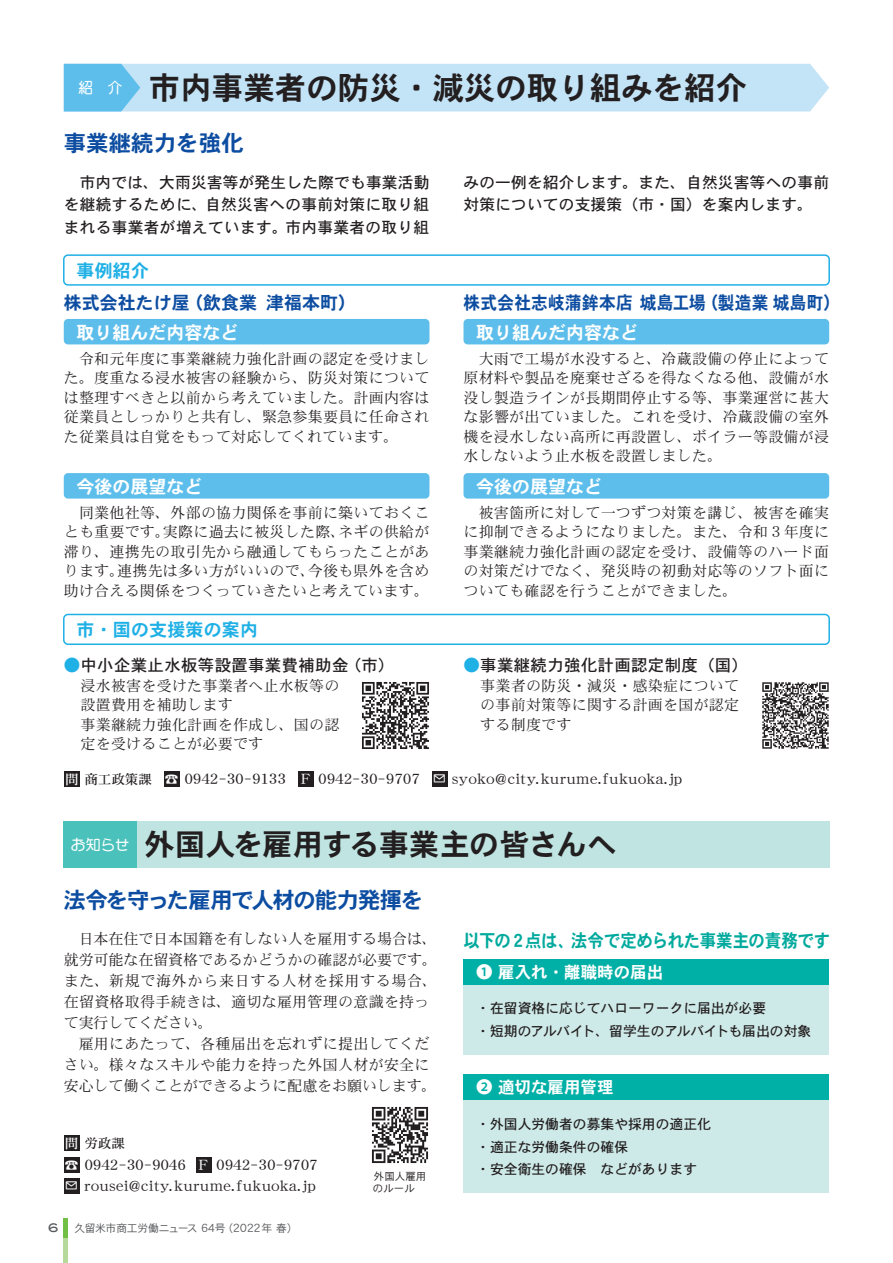
<style>
.page{position:relative;width:893px;height:1263px;background:#fff}
.page>*{position:absolute;margin:0;border:0;box-sizing:border-box;transform-origin:0 0}
.t1{font:31.5px "DFHS Gothic W7 WINP RKSJ H";color:#231f20}
.t2{font:30px "DFHS Gothic W7 WINP RKSJ H";letter-spacing:-.015em;color:#231f20}
.t3{font:22.5px "DFHS Gothic W7 WINP RKSJ H";letter-spacing:-.06em;color:#0d4da1}
.t4{font:22.5px "DFHS Gothic W7 WINP RKSJ H";color:#0d4da1}
.t5{font:18.15px "DFHS Gothic W7 WINP RKSJ H";letter-spacing:-.015em;color:#00a99d;scale:.91 1}
.t6{font:18px "DFHS Gothic W7 WINP RKSJ H";color:#fff}
.t7{font:18px "DFHS Gothic W7 WINP RKSJ H";letter-spacing:.02em;color:#0d4da1;scale:.93 1}
.t8{font:18px "DFHS Gothic W7 WINP RKSJ H";color:#0d4da1}
.t9{font:18px "DFHS Gothic W7 WINP RKSJ H";letter-spacing:.01em;color:#1fb0e6}
.t10{font:16.5px "DFHS Gothic W5 WINP RKSJ H";letter-spacing:.015em;color:#231f20}
.t11{font:16.5px "DFHS Gothic W7 WINP RKSJ H";color:#fff}
.t12{font:15.75px/22.5px "DFHS Gothic W5 WINP RKSJ H";letter-spacing:.02em;color:#231f20;text-align:justify}
.t13{font:15px/19.5px "DFHS Mincho W3 WINP RKSJ H";letter-spacing:.015em;color:#231f20;text-align:justify}
.t14{font:13.8px/21.3px "DFHS Mincho W5 WINP RKSJ H";letter-spacing:.05em;color:#231f20}
.t15{font:13.8px/22.5px "DFHS Gothic W5 WINP RKSJ H";letter-spacing:-.005em;color:#231f20}
.t16{font:13.5px "DFHS Mincho W5 WINP RKSJ H";color:#231f20}
.t17{font:12px "Blair Md ITCTT Medium";color:#57585a}
.t18{font:10.8px "DFHS Gothic W3 WINP RKSJ H";letter-spacing:-.04em;color:#57585a}
.t19{font:10.5px/12px "DFHS Gothic W3 WINP RKSJ H";color:#231f20}
.s1{font-family:"DFHS Mincho W3 WINP RKSJ H";color:#1fb0e6}
.s2{font-size:13.5px;color:#fff}
.s3{font-size:13.5px}
.s4{font-family:"Koz Go Pr 6 N";font-size:13.5px;color:#fff}
.s5{color:#fff}
.s6{font-size:11.4px}
.s7{font-family:"Koz Go Pr 6 N"}
</style>
<div class="page">
<hr style="left:64px;top:1237px;width:4px;height:26px;background:#b6da9b">
<hr style="left:64px;top:1218px;width:4px;height:19px;background:#71bf44">
<div style="left:64px;top:1157px;width:16px;height:15px;background:#231f20"></div>
<div style="left:196px;top:1157px;width:16px;height:15px;background:#231f20"></div>
<div style="left:64px;top:1178px;width:16px;height:16px;background:#231f20"></div>
<div style="left:64px;top:319px;width:365px;height:25px;background:#5ebeeb;border-radius:4px"></div>
<svg style="left:64px;top:64px;width:765px;height:48px;background:#bae0f5"></svg>
<div style="left:137px;top:821px;width:692px;height:46px;background:#bfe4e1"></div>
<div style="left:64px;top:821px;width:73px;height:46px;background:#4ac1ba"></div>
<div style="left:64px;top:1135px;width:16px;height:16px;background:#231f20"></div>
<img style="left:372px;top:1107px;width:56px;height:56px">
<div style="left:463px;top:984px;width:366px;height:70px;background:#ceeae8"></div>
<div style="left:463px;top:959px;width:366px;height:25px;background:#00afa5"></div>
<div style="left:463px;top:1099px;width:366px;height:94px;background:#ceeae8"></div>
<div style="left:463px;top:1074px;width:366px;height:25px;background:#00afa5"></div>
<div style="left:63px;top:254px;width:767px;height:32px;border:2px solid #1fb0e6;border-radius:4px"></div>
<div style="left:63px;top:614px;width:767px;height:31px;border:2px solid #1fb0e6;border-radius:4px"></div>
<div style="left:64px;top:473px;width:365px;height:26px;background:#5ebeeb;border-radius:4px"></div>
<div style="left:463px;top:319px;width:366px;height:25px;background:#5ebeeb;border-radius:4px"></div>
<div style="left:463px;top:473px;width:366px;height:26px;background:#5ebeeb;border-radius:4px"></div>
<img style="left:362px;top:682px;width:67px;height:67px">
<img style="left:762px;top:682px;width:67px;height:67px">
<div style="left:64px;top:771px;width:16px;height:16px;background:#231f20"></div>
<div style="left:164px;top:771px;width:16px;height:16px;background:#231f20"></div>
<div style="left:298px;top:771px;width:16px;height:16px;background:#231f20"></div>
<div style="left:432px;top:771px;width:16px;height:16px;background:#231f20"></div>
<h1 class="t1" style="left:79px;top:72px;width:670px"><sup>紹　介</sup> 市内事業者の防災・減災の取り組みを紹介</h1>
<h3 class="t4" style="left:64px;top:132px;width:181px">事業継続力を強化</h3>
<p class="t12" style="left:64px;top:171px;width:367px">　市内では、大雨災害等が発生した際でも事業活動を継続するために、自然災害への事前対策に取り組まれる事業者が増えています。市内事業者の取り組</p>
<p class="t12" style="left:463px;top:171px;width:367px">みの一例を紹介します。また、自然災害等への事前対策についての支援策（市・国）を案内します。</p>
<p class="t9" style="left:77px;top:262px;width:74px">事例紹介</p>
<p class="t8" style="left:64px;top:293px;width:294px">株式会社たけ屋（飲食業津福本町）</p>
<p class="t6" style="left:77px;top:323px;width:164px">取り組んだ内容など</p>
<p class="t13" style="left:64px;top:349px;width:367px">　令和元年度に事業継続力強化計画の認定を受けました。度重なる浸水被害の経験から、防災対策については整理すべきと以前から考えていました。計画内容は従業員としっかりと共有し、緊急参集要員に任命された従業員は自覚をもって対応してくれています。</p>
<p class="t6" style="left:77px;top:477px;width:127px">今後の展望など</p>
<p class="t13" style="left:64px;top:503px;width:367px">　同業他社等、外部の協力関係を事前に築いておくことも重要です。実際に過去に被災した際、ネギの供給が滞り、連携先の取引先から融通してもらったことがあります。連携先は多い方がいいので、今後も県外を含め助け合える関係をつくっていきたいと考えています。</p>
<p class="t9" style="left:77px;top:621px;width:183px">市・国の支援策の案内</p>
<p class="t10" style="left:64px;top:657px;width:332px"><span class="s1">●</span>中小企業止水板等設置事業費補助金（市）</p>
<p class="t13" style="left:81px;top:676px;width:260px;text-align:left">浸水被害を受けた事業者へ止水板等の設置費用を補助します<br>事業継続力強化計画を作成し、国の認定を受けることが必要です</p>
<p class="t7" style="left:463px;top:293px;width:406px">株式会社志岐蒲鉾本店城島工場（製造業城島町）</p>
<p class="t6" style="left:476px;top:323px;width:163px">取り組んだ内容など</p>
<p class="t13" style="left:463px;top:349px;width:367px">　大雨で工場が水没すると、冷蔵設備の停止によって原材料や製品を廃棄せざるを得なくなる他、設備が水没し製造ラインが長期間停止する等、事業運営に甚大な影響が出ていました。これを受け、冷蔵設備の室外機を浸水しない高所に再設置し、ボイラー等設備が浸水しないよう止水板を設置しました。</p>
<p class="t6" style="left:476px;top:477px;width:127px">今後の展望など</p>
<p class="t13" style="left:463px;top:503px;width:367px">　被害箇所に対して一つずつ対策を講じ、被害を確実に抑制できるようになりました。また、令和 3 年度に事業継続力強化計画の認定を受け、設備等のハード面の対策だけでなく、発災時の初動対応等のソフト面についても確認を行うことができました。</p>
<p class="t10" style="left:463px;top:657px;width:286px"><span class="s1">●</span>事業継続力強化計画認定制度（国）</p>
<p class="t13" style="left:480px;top:676px;width:260px">事業者の防災・減災・感染症についての事前対策等に関する計画を国が認定する制度です</p>
<p class="t14" style="left:65px;top:768px;width:618px"><span class="s2">問</span><span class="s3">商工政策課</span> <span class="s4">☎</span> 0942－30－9133 <span class="s5">Ｆ</span> 0942－30－9707 <span class="s5">✉</span> syoko@city.kurume.fukuoka.jp</p>
<h2 class="t2" style="left:71px;top:829px;width:548px"><sup>お知らせ</sup> 外国人を雇用する事業主の皆さんへ</h2>
<h3 class="t3" style="left:64px;top:889px;width:361px">法令を守った雇用で人材の能力発揮を</h3>
<p class="t13" style="left:64px;top:928px;width:375px;line-height:21px;text-align:left">　日本在住で日本国籍を有しない人を雇用する場合は、就労可能な在留資格であるかどうかの確認が必要です。また、新規で海外から来日する人材を採用する場合、在留資格取得手続きは、適切な雇用管理の意識を持って実行してください。<br>　雇用にあたって、各種届出を忘れずに提出してください。様々なスキルや能力を持った外国人材が安全に安心して働くことができるように配慮をお願いします。</p>
<p class="t16" style="left:65px;top:1137px;width:61px"><span class="s5">問</span>労政課</p>
<p class="t14" style="left:65px;top:1154px;width:254px"><span class="s4">☎</span> 0942－30－9046 <span class="s5">Ｆ</span> 0942－30－9707 <span class="s5">✉</span> rousei@city.kurume.fukuoka.jp</p>
<p class="t17" style="left:48px;top:1221px;width:12px">6</p>
<p class="t18" style="left:74px;top:1222px;width:225px">久留米市商工労働ニュース <span class="s6">64</span>号（<span class="s6">2022</span>年春）</p>
<p class="t19" style="left:373px;top:1170px;width:55px">外国人雇用のルール</p>
<p class="t5" style="left:463px;top:931px;width:405px">以下の2 点は、法令で定められた事業主の責務です</p>
<p class="t11" style="left:476px;top:963px;width:188px"><span class="s7">❶</span> 雇入れ・離職時の届出</p>
<p class="t15" style="left:476px;top:997px;width:337px">・在留資格に応じてハローワークに届出が必要<br>・短期のアルバイト、留学生のアルバイトも届出の対象</p>
<p class="t11" style="left:476px;top:1078px;width:139px"><span class="s7">❷</span> 適切な雇用管理</p>
<p class="t15" style="left:476px;top:1113px;width:236px">・外国人労働者の募集や採用の適正化・適正な労働条件の確保<br>・安全衛生の確保　などがあります</p>
</div>
